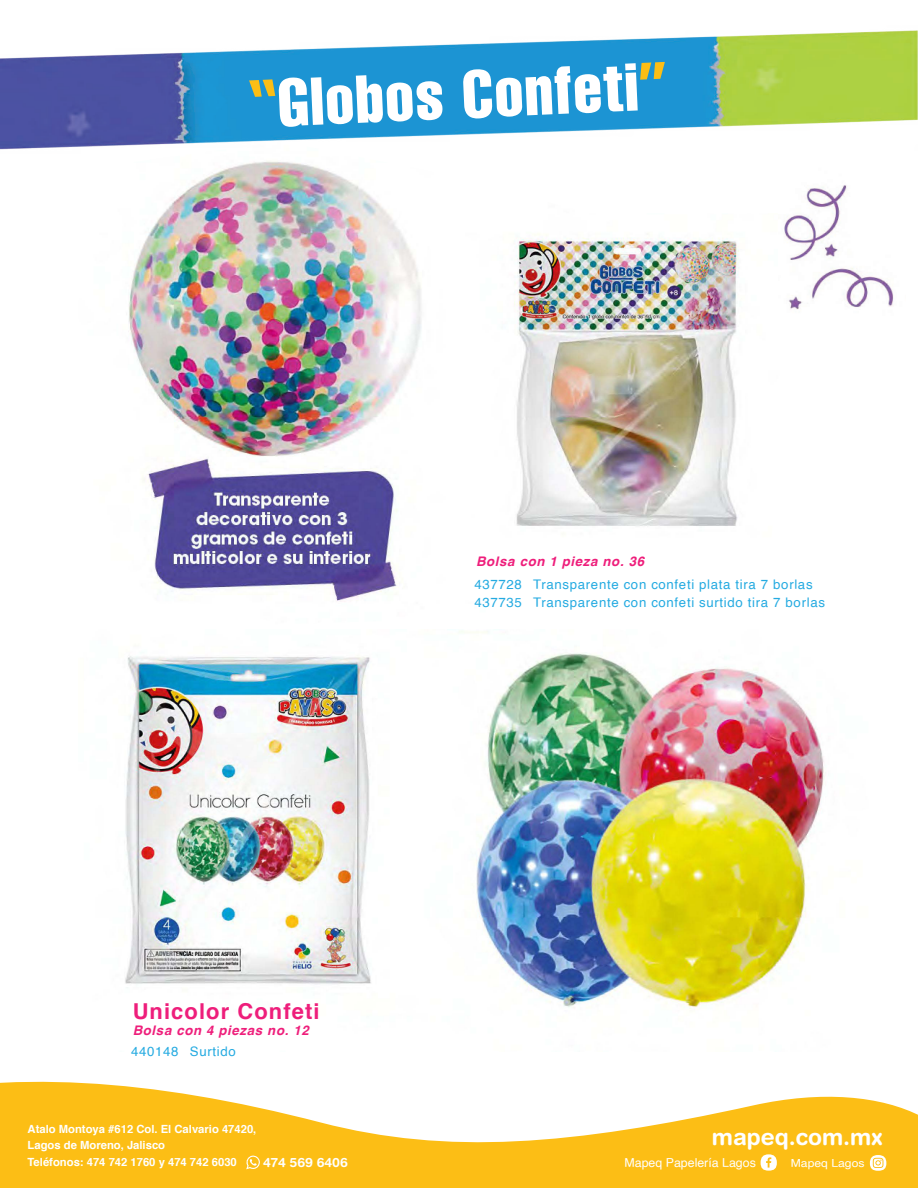
<style>
.page{position:relative;width:918px;height:1188px;background:#fff}
.page>*{position:absolute;margin:0;border:0;box-sizing:border-box;transform-origin:0 0}
.t1{font:extra-condensed 66.45px "Helvetica";color:#fff}
.t2{font:700 22.8px "Helvetica Rounded";color:#fff}
.t3{font:700 21.9px "Helvetica";letter-spacing:.05em;color:#ee1e7b}
.t4{font:13.2px/18px "Helvetica";letter-spacing:.05em;color:#24aae1}
.t5{font:italic 700 13.2px "Helvetica";letter-spacing:.05em;color:#ee1e7b}
.t6{font:700 12.9px "Helvetica Rounded";letter-spacing:-.005em;color:#fff}
.t7{font:12.45px "Helvetica";color:#fff}
.t8{font:700 11.25px/15.5px "Helvetica";color:#fff}
.t9{font:11.1px "Helvetica";color:#fff;scale:1.09 1}
.s1{color:#fcbe15}
</style>
<div class="page">
<svg style="left:0;top:1081px;width:918px;height:107px;fill:#fcbe15"></svg>
<svg style="left:870px;top:1155px;width:16px;height:16px"></svg>
<svg style="left:761px;top:1154px;width:16px;height:17px"></svg>
<svg style="left:245px;top:1155px;width:15px;height:14px"></svg>
<img style="left:129px;top:176px;width:611px;height:425px">
<img style="left:125px;top:631px;width:700px;height:378px">
<img style="left:784px;top:185px;width:110px;height:125px">
<img style="left:0;top:30px;width:918px;height:146px">
<h1 class="t1" style="left:246px;top:64px;width:422px;rotate:-3deg"><span class="s1">“</span>Globos Confeti<span class="s1">”</span></h1>
<p class="t5" style="left:476px;top:551px;width:170px">Bolsa con 1 pieza no. 36</p>
<p class="t4" style="left:475px;top:575px;width:49px">437728<br>437735</p>
<p class="t4" style="left:533px;top:575px;width:293px">Transparente con confeti plata tira 7 borlas<br>Transparente con confeti surtido tira 7 borlas</p>
<h3 class="t3" style="left:133px;top:994px;width:188px">Unicolor Confeti</h3>
<p class="t4" style="left:131px;top:1042px;width:106px">440148 Surtido</p>
<p class="t5" style="left:133px;top:1019px;width:178px">Bolsa con 4 piezas no. 12</p>
<p class="t8" style="left:28px;top:1122px;width:230px">Atalo Montoya #612 Col. El Calvario 47420,<br>Lagos de Moreno, Jalisco</p>
<p class="t8" style="left:28px;top:1155px;width:211px">Teléfonos: 474 742 1760 y 474 742 6030</p>
<h2 class="t2" style="left:712px;top:1123px;width:172px">mapeq.com.mx</h2>
<p class="t6" style="left:263px;top:1154px;width:86px">474 569 6406</p>
<p class="t7" style="left:625px;top:1153px;width:133px">Mapeq Papelería Lagos</p>
<p class="t9" style="left:791px;top:1155px;width:69px">Mapeq Lagos</p>
</div>
